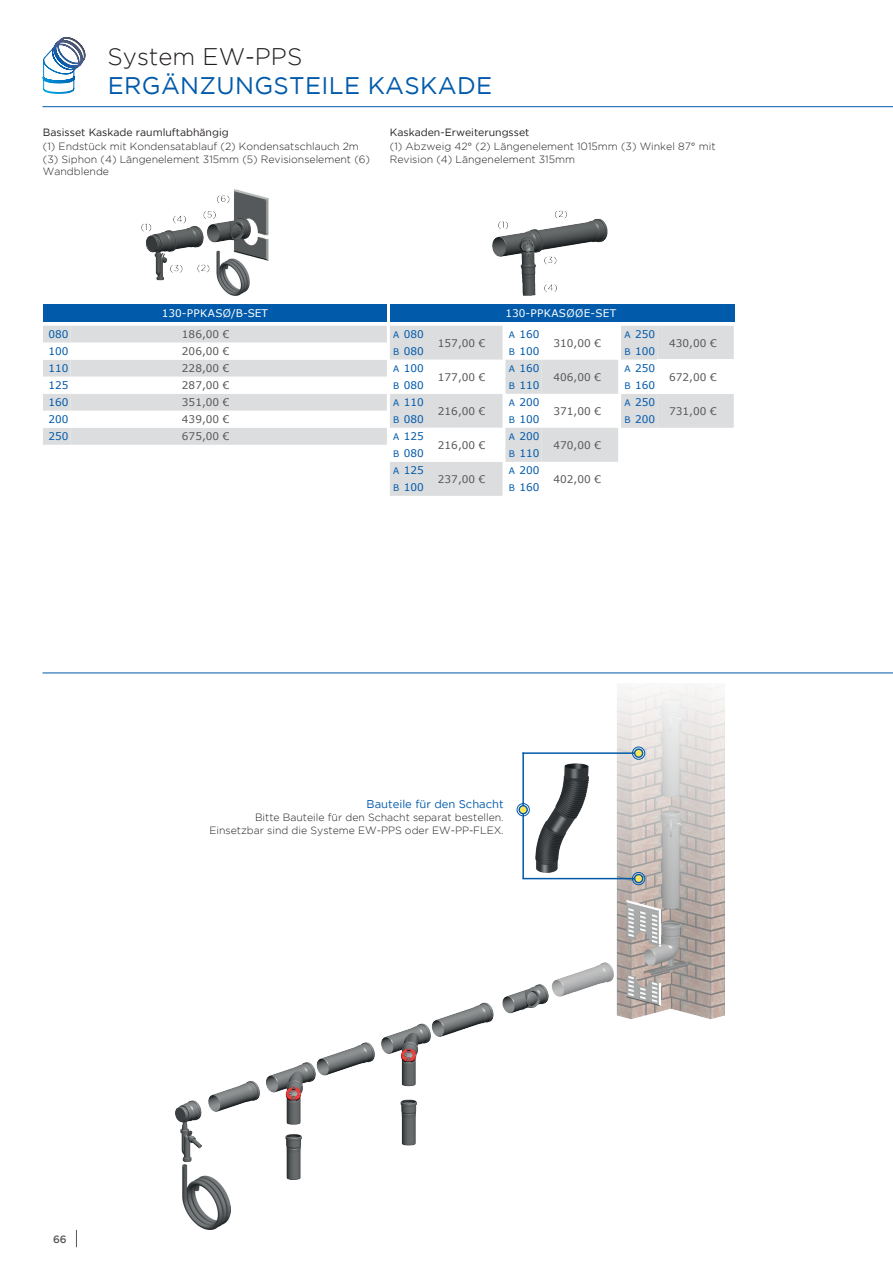
<style>
.page{position:relative;width:893px;height:1263px;background:#fff}
.page>*{position:absolute;margin:0;border:0;box-sizing:border-box;transform-origin:0 0}
.t1{font:24px "Gotham";letter-spacing:.015em;color:#015aaa}
.t2{font:300 24px "Gotham";color:#231f20}
.t3{font:11.25px "Gotham";color:#015aaa}
.t4{font:300 10.5px/12.6px "Gotham";color:#231f20}
.t5{font:10.5px "Verdana";color:#57585a}
.t6{font:10.5px/17px "Verdana";color:#015aaa}
.t7{font:10.5px "Gotham";color:#231f20}
.t8{font:10.5px/21.6px "Verdana";letter-spacing:.03em;color:#fff}
.t9{font:500 10.5px "Gotham";color:#57585a}
.s1{font-size:9px}
.s2{font-size:9px;color:#015aaa}
.s3{color:#015aaa}
</style>
<div class="page">
<svg style="left:42px;top:37px;width:44px;height:57px"></svg>
<hr style="left:43px;top:106px;width:850px;height:1px;background:#015aaa">
<hr style="left:43px;top:672px;width:850px;height:1px;background:#015aaa">
<svg style="left:76px;top:1230px;width:1px;height:17px"></svg>
<img style="left:176px;top:685px;width:549px;height:494px">
<hr style="left:522px;top:752px;width:117px;height:2px;background:#015aaa">
<div style="left:632px;top:747px;width:13px;height:13px;border:1px solid #015aaa;border-radius:50%"></div>
<svg style="left:635px;top:749px;width:8px;height:8px"></svg>
<div style="left:634px;top:748px;width:9px;height:10px;border:1px solid #015aaa;border-radius:50%"></div>
<hr style="left:522px;top:878px;width:117px;height:1px;background:#015aaa">
<div style="left:632px;top:872px;width:13px;height:13px;border:1px solid #015aaa;border-radius:50%"></div>
<div style="left:635px;top:874px;width:8px;height:8px;background:#ffe555;border-radius:50%"></div>
<div style="left:634px;top:874px;width:9px;height:9px;border:1px solid #015aaa;border-radius:50%"></div>
<hr style="left:522px;top:752px;width:2px;height:126px;background:#015aaa">
<div style="left:517px;top:803px;width:13px;height:13px;border:1px solid #015aaa;border-radius:50%"></div>
<svg style="left:519px;top:806px;width:8px;height:8px"></svg>
<div style="left:518px;top:805px;width:10px;height:9px;border:1px solid #015aaa;border-radius:50%"></div>
<img style="left:536px;top:763px;width:53px;height:109px">
<img style="left:182px;top:1165px;width:48px;height:65px">
<div style="left:43px;top:304px;width:344px;height:17px;background:#015aaa"></div>
<img style="left:141px;top:189px;width:128px;height:107px">
<div style="left:390px;top:304px;width:344px;height:17px;background:#015aaa"></div>
<img style="left:492px;top:210px;width:116px;height:86px">
<svg style="left:43px;top:326px;width:691px;height:170px"></svg>
<div style="left:657px;top:360px;width:77px;height:34px;background:#fff"></div>
<h1 class="t2" style="left:108px;top:42px;width:196px">System EW-PPS</h1>
<h1 class="t1" style="left:108px;top:70px;width:386px">ERGÄNZUNGSTEILE KASKADE</h1>
<p class="t7" style="left:43px;top:126px;width:187px">Basisset Kaskade raumluftabhängig</p>
<p class="t4" style="left:43px;top:140px;width:329px">(1) Endstück mit Kondensatablauf (2) Kondensatschlauch 2m (3) Siphon (4) Längenelement 315mm (5) Revisionselement (6)<br>Wandblende</p>
<p class="t7" style="left:390px;top:126px;width:141px">Kaskaden-Erweiterungsset</p>
<p class="t4" style="left:390px;top:140px;width:327px">(1) Abzweig 42° (2) Längenelement 1015mm (3) Winkel 87° mit<br>Revision (4) Längenelement 315mm</p>
<p class="t8" style="left:162px;top:302px;width:108px">130-PPKASØ/B-SET</p>
<p class="t6" style="left:48px;top:326px;width:22px">080</p>
<p class="t5" style="left:182px;top:327px;width:49px">186,00 €</p>
<p class="t6" style="left:48px;top:343px;width:22px">100</p>
<p class="t5" style="left:182px;top:344px;width:49px">206,00 €</p>
<p class="t6" style="left:48px;top:360px;width:22px">110</p>
<p class="t5" style="left:182px;top:361px;width:49px">228,00 €</p>
<p class="t6" style="left:48px;top:377px;width:22px">125</p>
<p class="t5" style="left:182px;top:378px;width:49px">287,00 €</p>
<p class="t6" style="left:48px;top:394px;width:22px">160</p>
<p class="t5" style="left:182px;top:395px;width:49px">351,00 €</p>
<p class="t6" style="left:48px;top:411px;width:22px">200</p>
<p class="t5" style="left:182px;top:412px;width:49px">439,00 €</p>
<p class="t6" style="left:48px;top:428px;width:22px">250</p>
<p class="t5" style="left:182px;top:429px;width:49px">675,00 €</p>
<p class="t6" style="left:393px;top:326px;width:32px"><span class="s1">A</span> 080</p>
<p class="t6" style="left:393px;top:343px;width:32px"><span class="s1">B</span> 080<br><span class="s1">A</span> 100</p>
<p class="t6" style="left:393px;top:377px;width:32px"><span class="s1">B</span> 080<br><span class="s1">A</span> 110</p>
<p class="t6" style="left:393px;top:411px;width:32px"><span class="s1">B</span> 080<br><span class="s1">A</span> 125</p>
<p class="t6" style="left:393px;top:445px;width:32px"><span class="s1">B</span> 080<br><span class="s1">A</span> 125</p>
<p class="t6" style="left:393px;top:479px;width:32px"><span class="s1">B</span> 100</p>
<p class="t5" style="left:438px;top:336px;width:49px">157,00 €</p>
<p class="t5" style="left:438px;top:370px;width:49px">177,00 €</p>
<p class="t5" style="left:438px;top:404px;width:49px">216,00 €</p>
<p class="t5" style="left:438px;top:438px;width:49px">216,00 €</p>
<p class="t5" style="left:438px;top:472px;width:49px">237,00 €</p>
<p class="t8" style="left:509px;top:302px;width:109px;text-indent:-3px">130-PPKASØØE-SET<br><span class="s2">A</span> <span class="s3">160</span></p>
<p class="t5" style="left:554px;top:336px;width:49px">310,00 €</p>
<p class="t6" style="left:509px;top:343px;width:32px"><span class="s1">B</span> 100<br><span class="s1">A</span> 160</p>
<p class="t5" style="left:554px;top:370px;width:49px">406,00 €</p>
<p class="t6" style="left:509px;top:377px;width:32px"><span class="s1">B</span> 110<br><span class="s1">A</span> 200</p>
<p class="t5" style="left:554px;top:404px;width:49px">371,00 €</p>
<p class="t6" style="left:509px;top:411px;width:32px"><span class="s1">B</span> 100<br><span class="s1">A</span> 200</p>
<p class="t5" style="left:554px;top:438px;width:49px">470,00 €</p>
<p class="t6" style="left:509px;top:445px;width:32px"><span class="s1">B</span> 110<br><span class="s1">A</span> 200</p>
<p class="t5" style="left:554px;top:472px;width:49px">402,00 €</p>
<p class="t6" style="left:509px;top:479px;width:32px"><span class="s1">B</span> 160</p>
<p class="t6" style="left:624px;top:326px;width:32px"><span class="s1">A</span> 250</p>
<p class="t6" style="left:624px;top:343px;width:32px"><span class="s1">B</span> 100<br><span class="s1">A</span> 250</p>
<p class="t6" style="left:624px;top:377px;width:32px"><span class="s1">B</span> 160<br><span class="s1">A</span> 250</p>
<p class="t6" style="left:624px;top:411px;width:32px"><span class="s1">B</span> 200</p>
<p class="t5" style="left:669px;top:336px;width:49px">430,00 €</p>
<p class="t5" style="left:669px;top:370px;width:49px">672,00 €</p>
<p class="t5" style="left:669px;top:404px;width:49px">731,00 €</p>
<p class="t3" style="left:367px;top:797px;width:139px">Bauteile für den Schacht</p>
<p class="t4" style="left:210px;top:811px;width:296px;text-align:right">Bitte Bauteile für den Schacht separat bestellen.<br>Einsetzbar sind die Systeme EW-PPS oder EW-PP-FLEX.</p>
<p class="t9" style="left:53px;top:1232px;width:15px">66</p>
</div>
